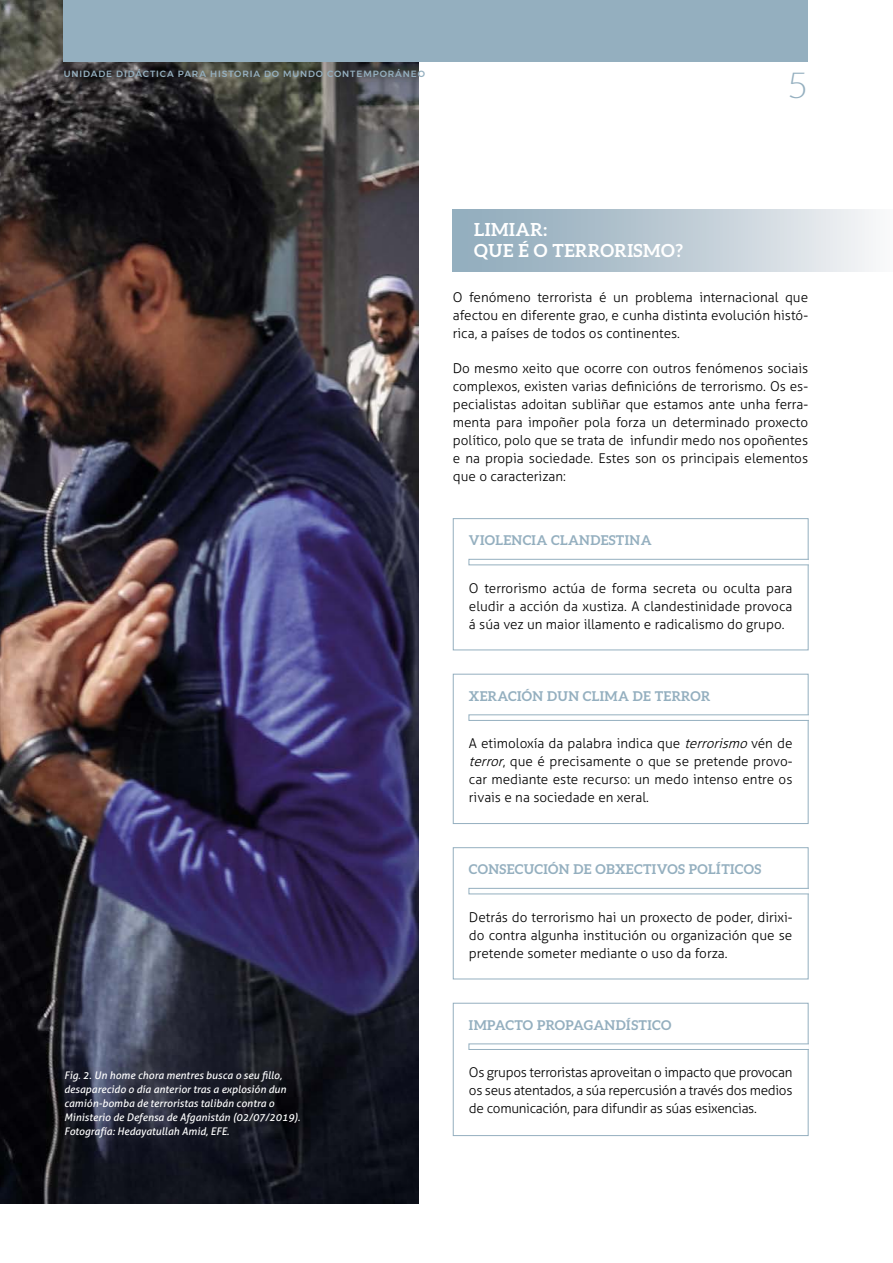
<style>
.page{position:relative;width:893px;height:1263px;background:#fff}
.page>*{position:absolute;margin:0;border:0;box-sizing:border-box;transform-origin:0 0}
.t1{font:300 36px "Lato";color:#94afbf}
.H2_Subtítulo{font:700 18px/21px "Aleo";letter-spacing:.025em;color:#fff}
.credit_text{font:300 13.5px/18px "Aller";color:#000;text-align:justify}
.t2{font:700 13.5px "Aleo";letter-spacing:.025em;color:#94afbf}
.credit_text-2{font:italic 10.5px/14.1px "Aller";color:#fff}
.t3{font:500 9px "Montserrat";letter-spacing:.1em;color:#94afbf}
.s1{font-style:italic}
</style>
<div class="page">
<img style="left:0;top:0;width:419px;height:1203px">
<div style="left:64px;top:0;width:744px;height:62px;background:#94afbf"></div>
<div style="left:453px;top:210px;width:440px;height:61px;background:linear-gradient(to right,#8aa6b7,#f4f4f6)"></div>
<div style="left:453px;top:518px;width:355px;height:132px;border:1px solid #94afbf"></div>
<div style="left:453px;top:847px;width:355px;height:132px;border:1px solid #94afbf"></div>
<div style="left:453px;top:674px;width:355px;height:150px;border:1px solid #94afbf"></div>
<div style="left:453px;top:1003px;width:355px;height:133px;border:1px solid #94afbf"></div>
<svg style="left:469px;top:559px;width:340px;height:6px"></svg>
<svg style="left:469px;top:888px;width:340px;height:6px"></svg>
<div style="left:469px;top:714px;width:340px;height:7px;background:#fff;border:1px solid #94afbf"></div>
<div style="left:469px;top:1043px;width:340px;height:7px;background:#fff;border:1px solid #94afbf"></div>
<p class="t3" style="left:64px;top:66px;width:363px">UNIDADE DIDÁCTICA PARA HISTORIA DO MUNDO CONTEMPORÁNEO</p>
<h1 class="t1" style="left:787px;top:66px;width:22px">5</h1>
<p class="credit_text-2" style="left:64px;top:1068px;width:238px">Fig. 2. Un home chora mentres busca o seu fillo, desaparecido o día anterior tras a explosión dun camión-bomba de terroristas talibán contra o Ministerio de Defensa de Afganistán (02/07/2019).<br>Fotografía: Hedayatullah Amid, EFE.</p>
<p class="H2_Subtítulo" style="left:474px;top:219px;width:210px">LIMIAR:<br>QUE É O TERRORISMO?</p>
<p class="credit_text" style="left:453px;top:289px;width:357px">O fenómeno terrorista é un problema internacional que afectou en diferente grao, e cunha distinta evolución histó&shy;rica, a países de todos os continentes.</p>
<p class="credit_text" style="left:453px;top:360px;width:357px">Do mesmo xeito que ocorre con outros fenómenos sociais complexos, existen varias definicións de terrorismo. Os es&shy;pecialistas adoitan subliñar que estamos ante unha ferra&shy;menta para impoñer pola forza un determinado proxecto político, polo que se trata de infundir medo nos opoñentes e na propia sociedade. Estes son os principais elementos que o caracterizan:</p>
<p class="t2" style="left:469px;top:532px;width:184px">VIOLENCIA CLANDESTINA</p>
<p class="credit_text" style="left:469px;top:579px;width:325px">O terrorismo actúa de forma secreta ou oculta para eludir a acción da xustiza. A clandestinidade provoca á súa vez un maior illamento e radicalismo do grupo.</p>
<p class="t2" style="left:469px;top:688px;width:243px">XERACIÓN DUN CLIMA DE TERROR</p>
<p class="credit_text" style="left:469px;top:734px;width:325px">A etimoloxía da palabra indica que <span class="s1">terrorismo</span>vén de <span class="s1">terror</span>, que é precisamente o que se pretende provo&shy;car mediante este recurso: un medo intenso entre os rivais e na sociedade en xeral.</p>
<p class="t2" style="left:469px;top:861px;width:294px">CONSECUCIÓN DE OBXECTIVOS POLÍTICOS</p>
<p class="credit_text" style="left:469px;top:908px;width:325px">Detrás do terrorismo hai un proxecto de poder, dirixi&shy;do contra algunha institución ou organización que se pretende someter mediante o uso da forza.</p>
<p class="t2" style="left:469px;top:1017px;width:204px">IMPACTO PROPAGANDÍSTICO</p>
<p class="credit_text" style="left:469px;top:1063px;width:325px">Os grupos terroristas aproveitan o impacto que provocan os seus atentados, a súa repercusión a través dos medios de comunicación, para difundir as súas esixencias.</p>
</div>
